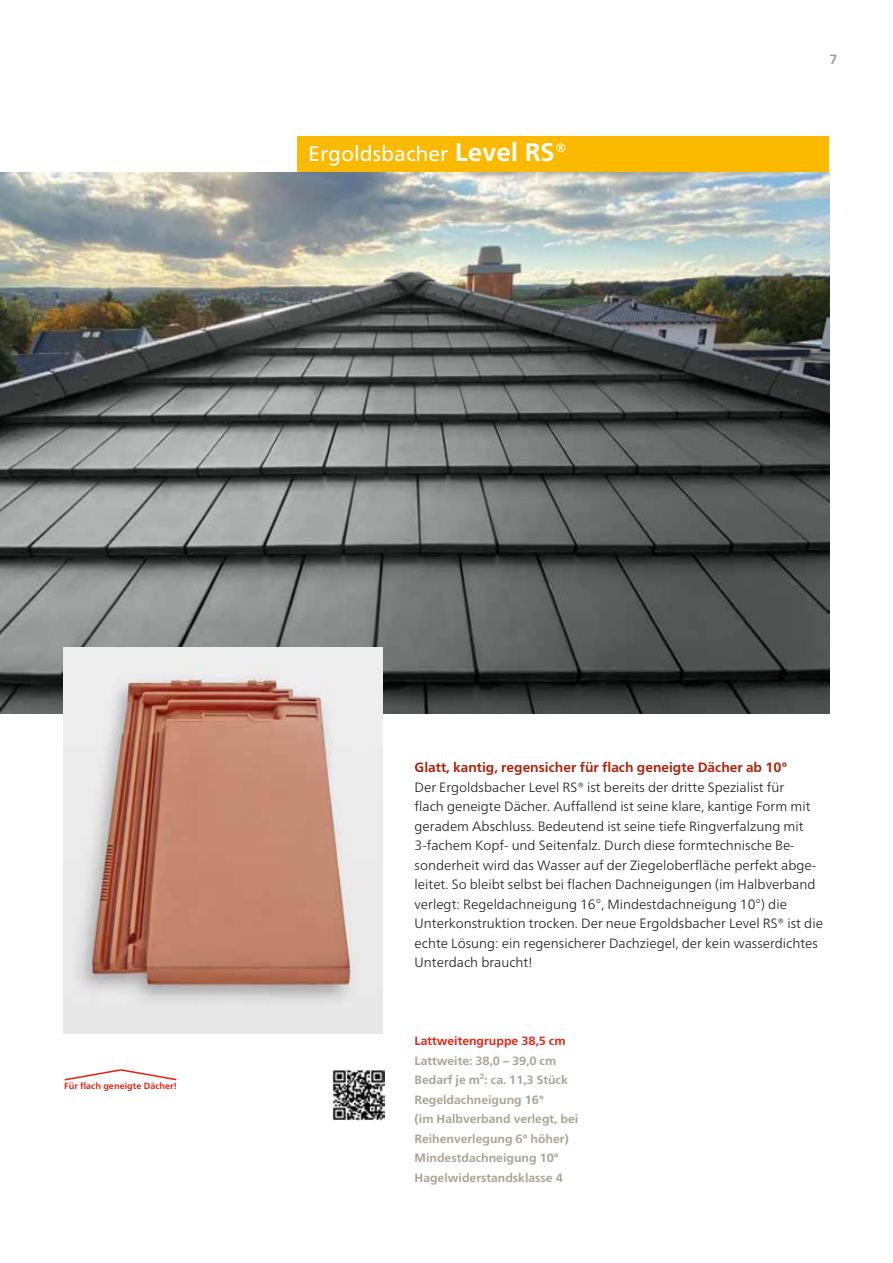
<style>
.page{position:relative;width:893px;height:1263px;background:#fff}
.page>*{position:absolute;margin:0;border:0;box-sizing:border-box;transform-origin:0 0}
.t1{font:21px "Frutiger Neue LT Pro";color:#fff}
.t2{font:300 13.5px/19.5px "Frutiger Neue LT Pro";color:#1d1d1b}
.t3{font:700 13.5px "Frutiger Neue LT Pro";color:#af2009}
.t4{font:700 13.5px "Frutiger Neue LT Pro";color:#aaa293}
.t5{font:700 12px/19.5px "Frutiger Neue LT Pro";color:#aaa293}
.t6{font:700 12px "Frutiger Neue LT Pro";color:#e42313}
.t7{font:700 9px "Frutiger Neue LT Pro";color:#e42313}
.s1{font-weight:700;font-size:25.5px}
</style>
<div class="page">
<div style="left:298px;top:136px;width:531px;height:36px;background:#fbba00"></div>
<img style="left:0;top:172px;width:829px;height:542px">
<img style="left:64px;top:648px;width:319px;height:385px">
<img style="left:333px;top:1069px;width:51px;height:51px">
<svg style="left:64px;top:1069px;width:113px;height:12px"></svg>
<h1 class="t1" style="left:308px;top:145px;width:260px">Ergoldsbacher <span class="s1">Level RS®</span></h1>
<p class="t4" style="left:829px;top:54px;width:10px">7</p>
<p class="t7" style="left:64px;top:1082px;width:114px">Für flach geneigte Dächer!</p>
<p class="t3" style="left:415px;top:762px;width:374px">Glatt, kantig, regensicher für flach geneigte Dächer ab 10°</p>
<p class="t2" style="left:415px;top:778px;width:410px">Der Ergoldsbacher Level RS® ist bereits der dritte Spezialist für<br>flach geneigte Dächer. Auf fallend ist seine klare, kantige Form mit geradem Abschluss. Bedeutend ist seine tiefe Ring verfalzung mit 3-fachem Kopf- und Seitenfalz. Durch diese formtechnische Be&shy;sonderheit wird das Wasser auf der Ziegeloberfläche perfekt abge&shy;leitet. So bleibt selbst bei flachen Dach neigungen (im Halbverband verlegt: Regeldachneigung 16°, Mindestdachneigung 10°) die Unter konstruktion trocken. Der neue Ergoldsbacher Level RS® ist die echte Lösung: ein regensicherer Dachziegel, der kein wasserdichtes Unterdach braucht!</p>
<p class="t6" style="left:415px;top:1036px;width:153px">Lattweitengruppe 38,5 cm</p>
<p class="t5" style="left:415px;top:1052px;width:165px">Lattweite: 38,0 – 39,0 cm<br>Bedarf je m²: ca. 11,3 Stück<br>Regeldachneigung 16°<br>(im Halbverband verlegt, bei<br>Reihenverlegung 6° höher)<br>Mindestdachneigung 10°<br>Hagelwiderstandsklasse 4</p>
</div>
